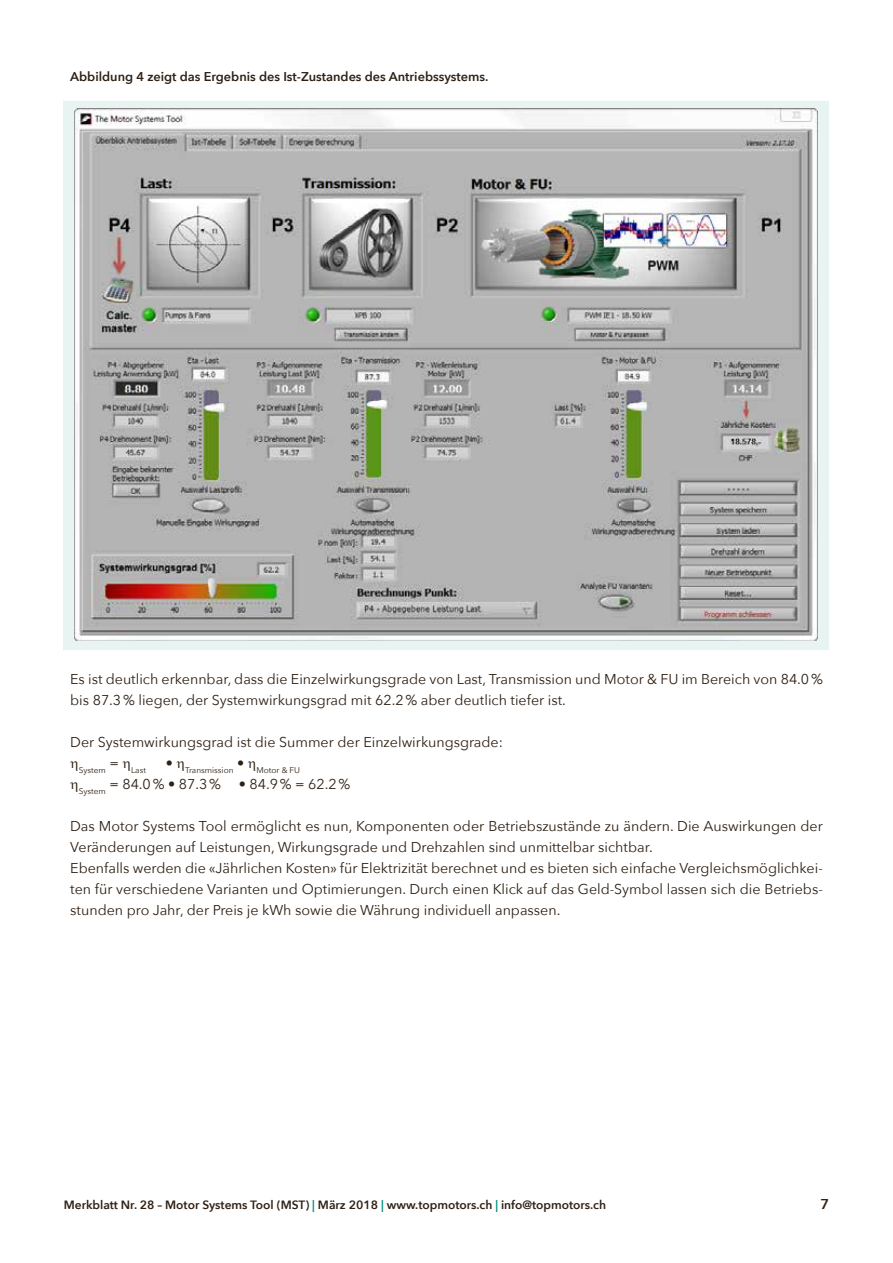
<style>
.page{position:relative;width:893px;height:1263px;background:#fff}
.page>*{position:absolute;margin:0;border:0;box-sizing:border-box;transform-origin:0 0}
.t1{font:14.25px/21px "Avenir Next";color:#2e2014}
.t2{font:600 14.25px "Avenir Next";color:#2e2014}
.t3{font:600 12.75px "Avenir Next";color:#2e2014}
.t4{font:600 12px "Avenir Next";color:#2e2014}
.t5{font:8.25px "Avenir Next";color:#2e2014}
.s1{color:#00907d}
</style>
<div class="page">
<div style="left:64px;top:100px;width:765px;height:551px;background:#e8f4f1"></div>
<hr style="left:64px;top:100px;width:374px;height:1px;background:#fff">
<hr style="left:438px;top:100px;width:391px;height:1px;background:#fff">
<hr style="left:64px;top:650px;width:374px;height:1px;background:#fff">
<hr style="left:438px;top:650px;width:391px;height:1px;background:#fff">
<img style="left:74px;top:109px;width:743px;height:532px">
<p class="t3" style="left:70px;top:66px;width:420px">Abbildung 4 zeigt das Ergebnis des Ist-Zustandes des Antriebssystems.</p>
<p class="t1" style="left:70px;top:668px;width:754px">Es ist deutlich erkennbar, dass die Einzelwirkungsgrade von Last, Transmission und Motor &amp; FU im Bereich von 84.0% bis 87.3% liegen, der Systemwirkungsgrad mit 62.2% aber deutlich tiefer ist.</p>
<p class="t1" style="left:70px;top:731px;width:434px">Der Systemwirkungsgrad ist die Summer der Einzelwirkungsgrade:</p>
<p class="t5" style="left:79px;top:763px;width:69px">System <sup>=</sup> Last</p>
<p class="t5" style="left:166px;top:763px;width:136px"><sup>•</sup> Transmission <sup>•</sup> Motor &amp; FU</p>
<p class="t1" style="left:79px;top:773px;width:144px"><sub>System</sub> = 84.0% • 87.3%</p>
<p class="t1" style="left:239px;top:773px;width:113px">• 84.9% = 62.2%</p>
<p class="t1" style="left:70px;top:815px;width:754px">Das Motor Systems Tool ermöglicht es nun, Komponenten oder Betriebszustände zu ändern. Die Auswirkungen der Veränderungen auf Leistungen, Wirkungsgrade und Drehzahlen sind unmittelbar sichtbar.<br>Ebenfalls werden die «Jährlichen Kosten» für Elektrizität berechnet und es bieten sich einfache Vergleichsmöglichkei&shy;ten für verschiedene Varianten und Optimierungen. Durch einen Klick auf das Geld-Symbol lassen sich die Betriebs&shy;stunden pro Jahr, der Preis je kWh sowie die Währung individuell anpassen.</p>
<p class="t4" style="left:64px;top:1194px;width:544px">Merkblatt Nr. 28 – Motor Systems Tool (MST) <span class="s1">|</span> März 2018 <span class="s1">|</span> www.topmotors.ch <span class="s1">|</span> info@topmotors.ch</p>
<p class="t2" style="left:820px;top:1191px;width:10px">7</p>
</div>
